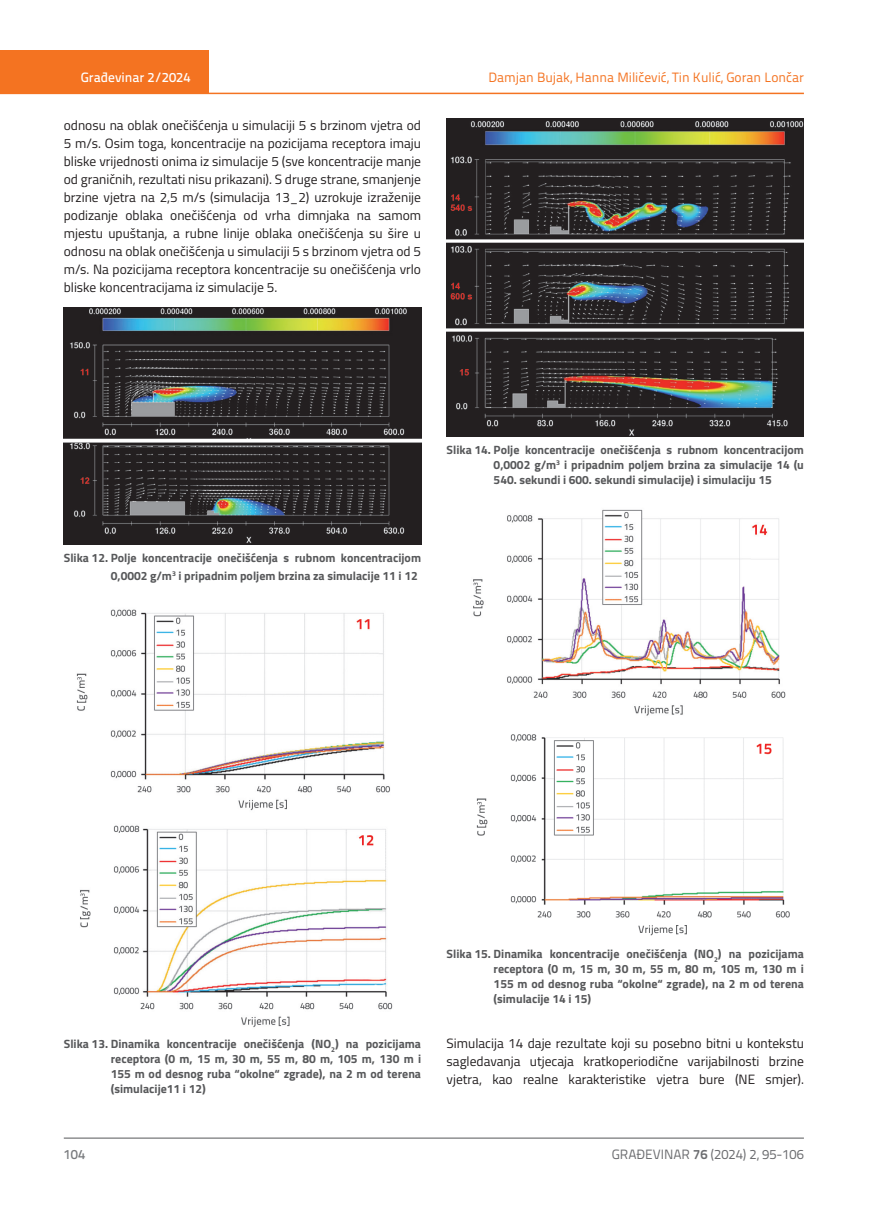
<style>
.page{position:relative;width:872px;height:1212px;background:#fff}
.page>*{position:absolute;margin:0;border:0;box-sizing:border-box;transform-origin:0 0}
.t1{font:13.5px/18px "Titillium";color:#231f20;text-align:justify}
.t2{font:13.5px "Titillium Text 22 L";color:#f47321}
.t3{font:13.5px "Titillium Text 22 L";color:#6c6d70}
.t4{font:500 13.5px "Titillium Text 22 L";color:#fff}
.t5{font:500 13.5px "Titillium Text 22 L";color:#787a7d}
.t6{font:700 12px/15px "Titillium";color:#57585a;text-align:justify}
.s1{font-weight:700}
</style>
<div class="page">
<div style="left:0;top:50px;width:208px;height:44px;background:#f47321"></div>
<hr style="left:0;top:93px;width:804px;height:1px;background:#f47321">
<hr style="left:64px;top:1138px;width:740px;height:1px;background:#57585a">
<img style="left:64px;top:308px;width:357px;height:237px">
<img style="left:76px;top:609px;width:317px;height:419px">
<img style="left:446px;top:119px;width:358px;height:317px">
<img style="left:473px;top:509px;width:313px;height:207px">
<img style="left:476px;top:734px;width:313px;height:202px">
<p class="t4" style="left:81px;top:67px;width:111px">Građevinar 2/2024</p>
<p class="t1" style="left:64px;top:115px;width:359px">odnosu na oblak onečišćenja u simulaciji 5 s brzinom vjetra od 5 m/s. Osim toga, koncentracije na pozicijama receptora imaju bliske vrijednosti onima iz simulacije 5 (sve koncentracije manje od graničnih, rezultati nisu prikazani). S druge strane, smanjenje brzine vjetra na 2,5 m/s (simulacija 13_2) uzrokuje izraženije podizanje oblaka onečišćenja od vrha dimnjaka na samom mjestu upuštanja, a rubne linije oblaka onečišćenja su šire u odnosu na oblak onečišćenja u simulaciji 5 s brzinom vjetra od 5 m/s. Na pozicijama receptora koncentracije su onečišćenja vrlo bliske koncentracijama iz simulacije 5.</p>
<p class="t2" style="left:488px;top:68px;width:317px">Damjan Bujak, Hanna Miličević, Tin Kulić, Goran Lončar</p>
<p class="t6" style="left:64px;top:548px;width:359px;line-height:18px;text-align:right">Slika 12. Polje koncentracije onečišćenja s rubnom koncentracijom<br>0,0002 g/m<sup>3</sup> i pripadnim poljem brzina za simulacije 11 i 12</p>
<p class="t6" style="left:493px;top:441px;width:312px;text-indent:-47px">Slika 14. Polje koncentracije onečišćenja s rubnom koncentracijom 0,0002 g/m<sup>3</sup> i pripadnim poljem brzina za simulacije 14 (u 540. sekundi i 600. sekundi simulacije) i simulaciju 15</p>
<p class="t6" style="left:111px;top:1036px;width:312px;text-indent:-47px">Slika 13. Dinamika koncentracije onečišćenja (NO<sub>2</sub>) na pozicijama receptora (0 m, 15 m, 30 m, 55 m, 80 m, 105 m, 130 m i 155 m od desnog ruba “okolne“ zgrade), na 2 m od terena (simulacije11 i 12)</p>
<p class="t6" style="left:493px;top:946px;width:312px;text-indent:-47px">Slika 15. Dinamika koncentracije onečišćenja (NO<sub>2</sub>) na pozicijama receptora (0 m, 15 m, 30 m, 55 m, 80 m, 105 m, 130 m i 155 m od desnog ruba “okolne“ zgrade), na 2 m od terena (simulacije 14 i 15)</p>
<p class="t1" style="left:446px;top:1034px;width:359px">Simulacija 14 daje rezultate koji su posebno bitni u kontekstu sagledavanja utjecaja kratkoperiodične varijabilnosti brzine vjetra, kao realne karakteristike vjetra bure (NE smjer).</p>
<p class="t5" style="left:64px;top:1144px;width:23px">104</p>
<p class="t3" style="left:611px;top:1144px;width:194px">GRAĐEVINAR <span class="s1">76</span> (2024) 2, 95-106</p>
</div>
